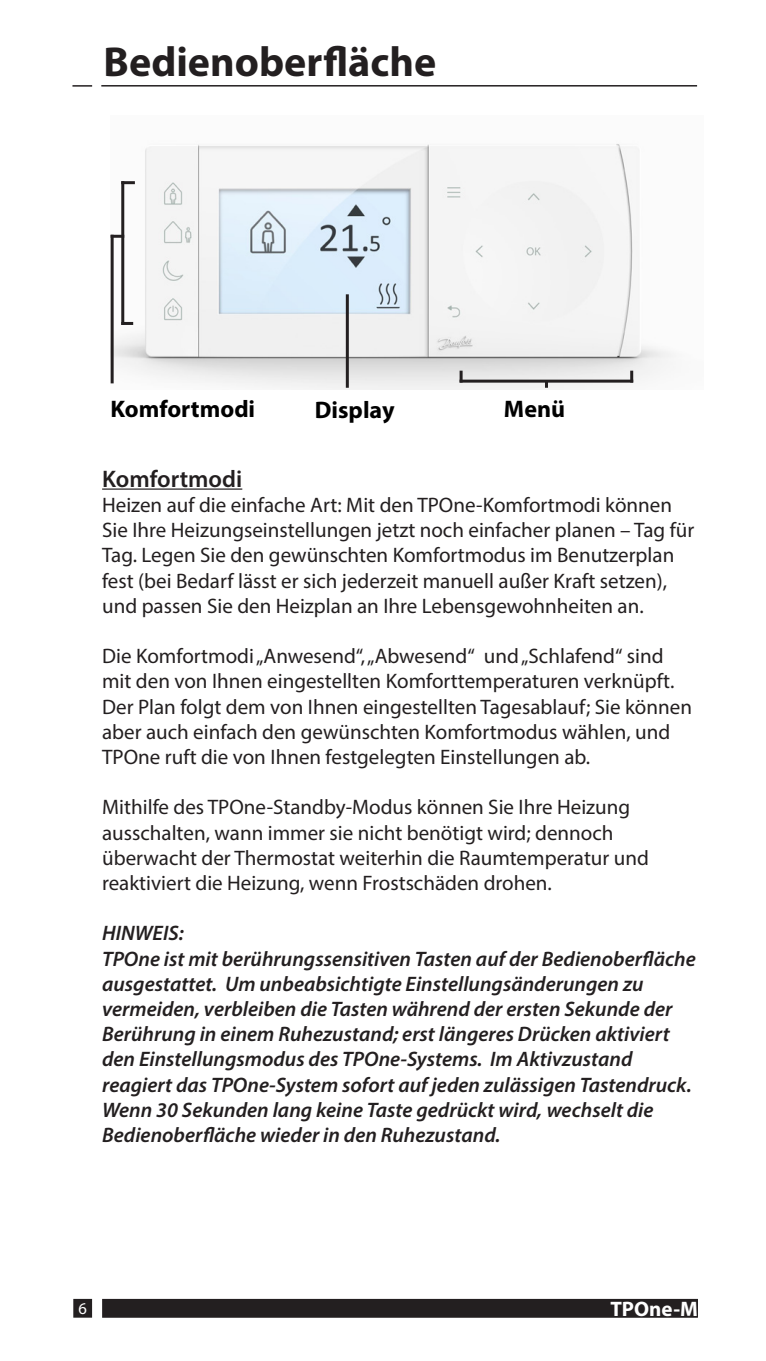
<style>
.page{position:relative;width:766px;height:1361px;background:#fff}
.page>*{position:absolute;margin:0;border:0;box-sizing:border-box;transform-origin:0 0}
.t1{font:700 42px "Myriad Pro";color:#231f20}
.t2{font:700 24px "Myriad Pro";color:#000}
.t3{font:600 24px "Myriad Pro";color:#231f20}
.t4{font:21px/25.2px "Myriad Pro";color:#231f20}
.t5{font:italic 600 21px/25.2px "Myriad Pro";color:#231f20}
.t6{font:700 21px "Myriad Pro";color:#fff}
.t7{font:16.5px "Myriad Pro";color:#fff}
</style>
<div class="page">
<div style="left:103px;top:1299px;width:594px;height:18px;background:#231f20"></div>
<div style="left:74px;top:1299px;width:17px;height:18px;background:#231f20"></div>
<div style="left:73px;top:1299px;width:19px;height:18px;border:2px solid #231f20"></div>
<img style="left:111px;top:144px;width:562px;height:245px">
<hr style="left:111px;top:235px;width:3px;height:148px;background:#231f20">
<svg style="left:113px;top:235px;width:8px;height:3px"></svg>
<hr style="left:121px;top:181px;width:3px;height:144px;background:#231f20">
<svg style="left:121px;top:322px;width:12px;height:3px"></svg>
<hr style="left:121px;top:181px;width:14px;height:3px;background:#231f20">
<hr style="left:346px;top:294px;width:3px;height:94px;background:#231f20">
<svg style="left:545px;top:383px;width:3px;height:5px"></svg>
<hr style="left:459px;top:380px;width:174px;height:3px;background:#231f20">
<svg style="left:459px;top:371px;width:3px;height:11px"></svg>
<svg style="left:630px;top:371px;width:3px;height:9px"></svg>
<hr style="left:101px;top:85px;width:596px;height:2px;background:#231f20">
<hr style="left:72px;top:85px;width:20px;height:2px;background:#231f20">
<hr style="left:102px;top:488px;width:140px;height:2px;background:#231f20">
<p class="t1" style="left:103px;top:34px;width:334px">Bedienoberfläche</p>
<p class="t2" style="left:111px;top:393px;width:146px">Komfortmodi</p>
<p class="t2" style="left:315px;top:394px;width:81px">Display</p>
<p class="t2" style="left:504px;top:394px;width:63px">Menü</p>
<p class="t3" style="left:102px;top:463px;width:142px">Komfortmodi</p>
<p class="t4" style="left:102px;top:492px;width:593px">Heizen auf die einfache Art: Mit den TPOne-Komfortmodi können Sie Ihre Heizungseinstellungen jetzt noch einfacher planen – Tag für Tag. Legen Sie den gewünschten Komfortmodus im Benutzerplan fest (bei Bedarf lässt er sich jederzeit manuell außer Kraft setzen), und passen Sie den Heizplan an Ihre Lebensgewohnheiten an.</p>
<p class="t4" style="left:102px;top:643px;width:591px">Die Komfortmodi „Anwesend“, „Abwesend“ und „Schlafend“ sind mit den von Ihnen eingestellten Komforttemperaturen verknüpft.<br>Der Plan folgt dem von Ihnen eingestellten Tagesablauf; Sie können aber auch einfach den gewünschten Komfortmodus wählen, und TPOne ruft die von Ihnen festgelegten Einstellungen ab.</p>
<p class="t4" style="left:102px;top:794px;width:548px">Mithilfe des TPOne-Standby-Modus können Sie Ihre Heizung ausschalten, wann immer sie nicht benötigt wird; dennoch überwacht der Thermostat weiterhin die Raumtemperatur und reaktiviert die Heizung, wenn Frostschäden drohen.</p>
<p class="t5" style="left:102px;top:920px;width:83px">HINWEIS:</p>
<p class="t5" style="left:102px;top:945px;width:595px">TPOne ist mit berührungssensitiven Tasten auf der Bedienoberfläche ausgestattet. Um unbeabsichtigte Einstellungsänderungen zu vermeiden, verbleiben die Tasten während der ersten Sekunde der Berührung in einem Ruhezustand; erst längeres Drücken aktiviert den Einstellungsmodus des TPOne-Systems. Im Aktivzustand reagiert das TPOne-System sofort auf jeden zulässigen Tastendruck.<br>Wenn 30 Sekunden lang keine Taste gedrückt wird, wechselt die Bedienoberfläche wieder in den Ruhezustand.</p>
<p class="t7" style="left:78px;top:1298px;width:10px">6</p>
<p class="t6" style="left:610px;top:1295px;width:89px">TPOne-M</p>
</div>
